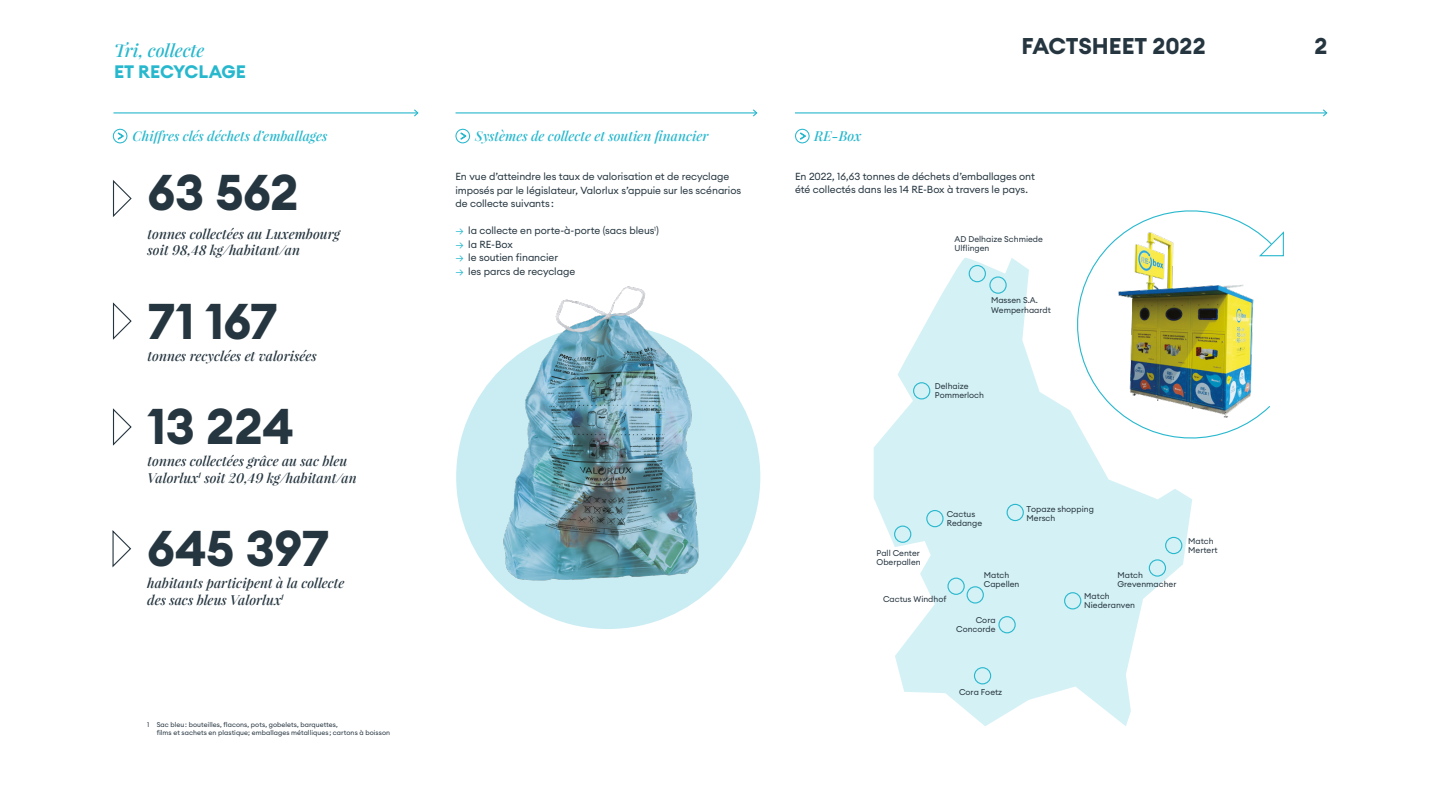
<style>
.page{position:relative;width:1440px;height:810px;background:#fff}
.page>*{position:absolute;margin:0;border:0;box-sizing:border-box;transform-origin:0 0}
.t1{font:700 49.5px "Euclid Circular A";letter-spacing:-.015em;color:#263640}
.t2{font:700 22.5px "Euclid Circular A";letter-spacing:-.005em;color:#263640}
.t3{font:italic 600 17.85px "Playfair Display";letter-spacing:-.005em;color:#28b8ce}
.t4{font:700 17.85px "Euclid Circular A";letter-spacing:-.005em;color:#28b8ce}
.t5{font:italic 600 13.5px/16.2px "Playfair Display";letter-spacing:-.005em;color:#263640}
.t6{font:italic 600 13.5px "Playfair Display";letter-spacing:-.005em;color:#28b8ce}
.t7{font:10.12px/13.5px "Euclid Circular A";letter-spacing:-.005em;color:#263640}
.t8{font:8.32px/9.1px "Euclid Circular A";color:#263540}
.t9{font:6.75px/8.1px "Euclid Circular A";letter-spacing:.01em;color:#263540}
.s1{color:#28b8ce}
</style>
<div class="page">
<hr style="left:113px;top:112px;width:305px;height:1px;background:#28b8ce">
<svg style="left:413px;top:109px;width:6px;height:8px"></svg>
<svg style="left:112px;top:408px;width:20px;height:38px"></svg>
<svg style="left:112px;top:180px;width:20px;height:37px"></svg>
<svg style="left:112px;top:302px;width:20px;height:38px"></svg>
<svg style="left:112px;top:530px;width:20px;height:38px"></svg>
<hr style="left:456px;top:112px;width:301px;height:1px;background:#28b8ce">
<svg style="left:752px;top:109px;width:6px;height:8px"></svg>
<hr style="left:795px;top:112px;width:532px;height:1px;background:#28b8ce">
<svg style="left:1322px;top:109px;width:6px;height:8px"></svg>
<div style="left:456px;top:325px;width:304px;height:304px;background:#c9edf3;border-radius:50%"></div>
<img style="left:486px;top:286px;width:226px;height:307px">
<svg style="left:112px;top:128px;width:16px;height:16px"></svg>
<svg style="left:455px;top:128px;width:16px;height:16px"></svg>
<svg style="left:795px;top:128px;width:15px;height:16px"></svg>
<svg style="left:1098px;top:210px;width:147px;height:229px"></svg>
<svg style="left:1276px;top:231px;width:8px;height:26px"></svg>
<img style="left:1103px;top:224px;width:173px;height:202px">
<svg style="left:874px;top:258px;width:318px;height:468px;fill:#d4f1f5"></svg>
<div style="left:913px;top:382px;width:17px;height:17px;border:1px solid #28b8ce;border-radius:50%"></div>
<div style="left:1007px;top:504px;width:17px;height:17px;border:1px solid #28b8ce;border-radius:50%"></div>
<div style="left:926px;top:510px;width:18px;height:17px;border:1px solid #28b8ce;border-radius:50%"></div>
<div style="left:947px;top:578px;width:18px;height:17px;border:1px solid #28b8ce;border-radius:50%"></div>
<div style="left:967px;top:586px;width:17px;height:18px;border:1px solid #28b8ce;border-radius:50%"></div>
<div style="left:998px;top:616px;width:18px;height:17px;border:1px solid #28b8ce;border-radius:50%"></div>
<div style="left:1064px;top:592px;width:17px;height:17px;border:1px solid #28b8ce;border-radius:50%"></div>
<div style="left:1149px;top:559px;width:17px;height:18px;border:1px solid #28b8ce;border-radius:50%"></div>
<div style="left:1165px;top:537px;width:17px;height:17px;border:1px solid #28b8ce;border-radius:50%"></div>
<div style="left:894px;top:526px;width:17px;height:17px;border:1px solid #28b8ce;border-radius:50%"></div>
<div style="left:974px;top:667px;width:17px;height:17px;border:1px solid #28b8ce;border-radius:50%"></div>
<div style="left:989px;top:276px;width:18px;height:18px;border:1px solid #28b8ce;border-radius:50%"></div>
<div style="left:969px;top:265px;width:17px;height:17px;border:1px solid #28b8ce;border-radius:50%"></div>
<h3 class="t3" style="left:114px;top:38px;width:92px">Tri, collecte</h3>
<h3 class="t4" style="left:114px;top:60px;width:133px">ET RECYCLAGE</h3>
<h3 class="t6" style="left:133px;top:127px;width:196px">Chiffres clés déchets d’emballages</h3>
<h3 class="t6" style="left:475px;top:127px;width:235px">Systèmes de collecte et soutien financier</h3>
<h1 class="t1" style="left:148px;top:161px;width:153px">63 562</h1>
<h3 class="t5" style="left:148px;top:225px;width:194px">tonnes collectées au Luxembourg soit 98,48 kg/habitant/an</h3>
<h1 class="t1" style="left:148px;top:289px;width:131px">71 167</h1>
<h3 class="t5" style="left:148px;top:347px;width:171px">tonnes recyclées et valorisées</h3>
<h1 class="t1" style="left:148px;top:395px;width:148px">13 224</h1>
<h3 class="t5" style="left:148px;top:453px;width:211px">tonnes collectées grâce au sac bleu<br>Valorlux<sup>1</sup> soit 20,49 kg/habitant/an</h3>
<h1 class="t1" style="left:147px;top:517px;width:183px">645 397</h1>
<h3 class="t5" style="left:147px;top:575px;width:199px">habitants participent à la collecte des sacs bleus Valorlux<sup>1</sup></h3>
<p class="t9" style="left:157px;top:720px;width:235px;text-indent:-10px">1 Sac bleu : bouteilles, flacons, pots, gobelets, barquettes,<br>films et sachets en plastique; emballages métalliques ; cartons à boisson</p>
<p class="t7" style="left:455px;top:170px;width:287px">En vue d’atteindre les taux de valorisation et de recyclage imposés par le législateur, Valorlux s’appuie sur les scénarios de collecte suivants :</p>
<p class="t7" style="left:455px;top:224px;width:205px"><span class="s1">→</span> la collecte en porte-à-porte (sacs bleus<sup>1</sup>)</p>
<p class="t7" style="left:455px;top:237px;width:59px"><span class="s1">→</span> la RE-Box</p>
<p class="t7" style="left:455px;top:251px;width:104px"><span class="s1">→</span> le soutien financier</p>
<p class="t7" style="left:455px;top:264px;width:121px"><span class="s1">→</span> les parcs de recyclage</p>
<h3 class="t6" style="left:814px;top:127px;width:49px">RE-Box</h3>
<h2 class="t2" style="left:1022px;top:31px;width:186px">FACTSHEET 2022</h2>
<p class="t7" style="left:795px;top:169px;width:241px">En 2022, 16,63 tonnes de déchets d’emballages ont été collectés dans les 14 RE-Box à travers le pays.</p>
<p class="t8" style="left:955px;top:234px;width:90px">AD Delhaize Schmiede<br>Ulflingen</p>
<p class="t8" style="left:991px;top:296px;width:61px">Massen S.A.<br>Wemperhaardt</p>
<p class="t8" style="left:935px;top:381px;width:51px">Delhaize<br>Pommerloch</p>
<p class="t8" style="left:877px;top:548px;width:46px">Pall Center<br>Oberpallen</p>
<p class="t8" style="left:947px;top:509px;width:37px">Cactus<br>Redange</p>
<p class="t8" style="left:1027px;top:504px;width:69px">Topaze shopping<br>Mersch</p>
<p class="t8" style="left:984px;top:571px;width:37px">Match<br>Capellen</p>
<p class="t8" style="left:1118px;top:571px;width:60px">Match<br>Grevenmacher</p>
<p class="t8" style="left:883px;top:594px;width:65px">Cactus Windhof</p>
<p class="t8" style="left:956px;top:615px;width:41px;text-align:right">Cora<br>Concorde</p>
<p class="t8" style="left:1084px;top:591px;width:52px">Match<br>Niederanven</p>
<p class="t8" style="left:1188px;top:536px;width:31px">Match<br>Mertert</p>
<p class="t8" style="left:959px;top:688px;width:45px">Cora Foetz</p>
<h2 class="t2" style="left:1315px;top:31px;width:14px">2</h2>
</div>
